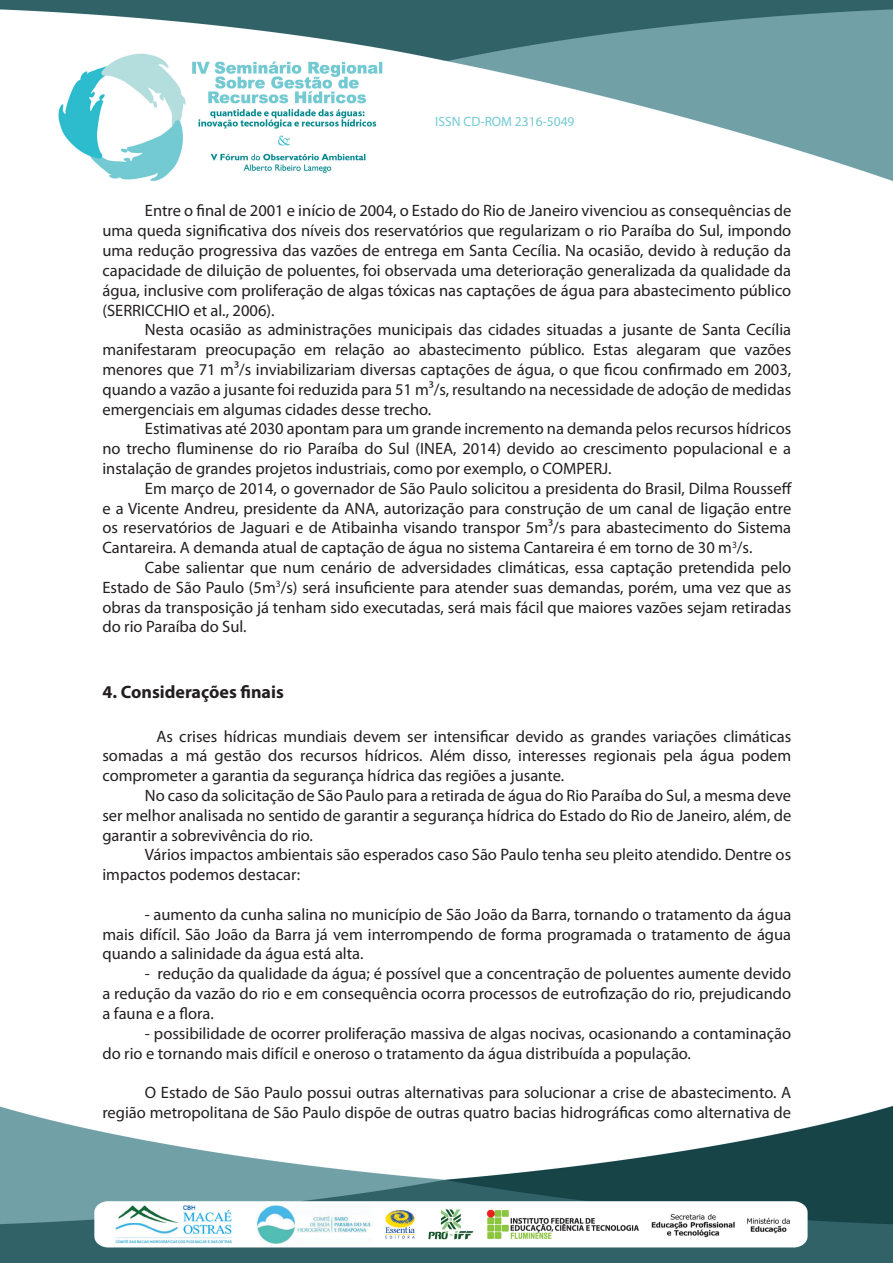
<style>
.page{position:relative;width:893px;height:1263px;background:#fff}
.page>*{position:absolute;margin:0;border:0;box-sizing:border-box;transform-origin:0 0}
.t1{font:700 18px "Myriad Pro";color:#231f20}
.t2{font:16.5px/19.8px "Myriad Pro";color:#231f20;text-align:justify}
.t3{font:13.5px "Myriad Pro";color:#73cad2}
</style>
<div class="page">
<img style="left:0;top:1106px;width:893px;height:157px">
<img style="left:0;top:0;width:893px;height:181px">
<p class="t3" style="left:435px;top:113px;width:141px">ISSN CD-ROM 2316-5049</p>
<p class="t2" style="left:102px;top:201px;width:690px;text-indent:43px">Entre o final de 2001 e início de 2004, o Estado do Rio de Janeiro vivenciou as consequências de uma queda significativa dos níveis dos reservatórios que regularizam o rio Paraíba do Sul, impondo uma redução progressiva das vazões de entrega em Santa Cecília. Na ocasião, devido à redução da capacidade de diluição de poluentes, foi observada uma deterioração generalizada da qualidade da água, inclusive com proliferação de algas tóxicas nas captações de água para abastecimento público (SERRICCHIO et al., 2006).</p>
<p class="t2" style="left:102px;top:320px;width:690px;text-indent:43px">Nesta ocasião as administrações municipais das cidades situadas a jusante de Santa Cecília manifestaram preocupação em relação ao abastecimento público. Estas alegaram que vazões menores que 71 m³/s inviabilizariam diversas captações de água, o que ficou confirmado em 2003, quando a vazão a jusante foi reduzida para 51 m³/s, resultando na necessidade de adoção de medidas emergenciais em algumas cidades desse trecho.</p>
<p class="t2" style="left:102px;top:419px;width:690px;text-indent:43px">Estimativas até 2030 apontam para um grande incremento na demanda pelos recursos hídricos no trecho fluminense do rio Paraíba do Sul (INEA, 2014) devido ao crescimento populacional e a instalação de grandes projetos industriais, como por exemplo, o COMPERJ.</p>
<p class="t2" style="left:102px;top:478px;width:691px;text-indent:43px">Em março de 2014, o governador de São Paulo solicitou a presidenta do Brasil, Dilma Rousseff e a Vicente Andreu, presidente da ANA, autorização para construção de um canal de ligação entre os reservatórios de Jaguari e de Atibainha visando transpor 5m³/s para abastecimento do Sistema Cantareira. A demanda atual de captação de água no sistema Cantareira é em torno de 30 m<sup>3</sup>/s.</p>
<p class="t2" style="left:102px;top:557px;width:690px;text-indent:43px">Cabe salientar que num cenário de adversidades climáticas, essa captação pretendida pelo Estado de São Paulo (5m<sup>3</sup>/s) será insuficiente para atender suas demandas, porém, uma vez que as obras da transposição já tenham sido executadas, será mais fácil que maiores vazões sejam retiradas do rio Paraíba do Sul.</p>
<p class="t1" style="left:102px;top:680px;width:183px">4. Considerações finais</p>
<p class="t2" style="left:102px;top:726px;width:690px;text-indent:54px">As crises hídricas mundiais devem ser intensificar devido as grandes variações climáticas somadas a má gestão dos recursos hídricos. Além disso, interesses regionais pela água podem comprometer a garantia da segurança hídrica das regiões a jusante.</p>
<p class="t2" style="left:102px;top:785px;width:690px;text-indent:43px">No caso da solicitação de São Paulo para a retirada de água do Rio Paraíba do Sul, a mesma deve ser melhor analisada no sentido de garantir a segurança hídrica do Estado do Rio de Janeiro, além, de garantir a sobrevivência do rio.</p>
<p class="t2" style="left:102px;top:845px;width:690px;text-indent:43px">Vários impactos ambientais são esperados caso São Paulo tenha seu pleito atendido. Dentre os impactos podemos destacar:</p>
<p class="t2" style="left:102px;top:904px;width:690px;text-indent:43px">- aumento da cunha salina no município de São João da Barra, tornando o tratamento da água mais difícil. São João da Barra já vem interrompendo de forma programada o tratamento de água quando a salinidade da água está alta.</p>
<p class="t2" style="left:102px;top:963px;width:690px;text-indent:43px">- redução da qualidade da água; é possível que a concentração de poluentes aumente devido a redução da vazão do rio e em consequência ocorra processos de eutrofização do rio, prejudicando a fauna e a flora.</p>
<p class="t2" style="left:102px;top:1023px;width:690px;text-indent:43px">- possibilidade de ocorrer proliferação massiva de algas nocivas, ocasionando a contaminação do rio e tornando mais difícil e oneroso o tratamento da água distribuída a população.</p>
<p class="t2" style="left:102px;top:1082px;width:690px;text-align:right">O Estado de São Paulo possui outras alternativas para solucionar a crise de abastecimento. A região metropolitana de São Paulo dispõe de outras quatro bacias hidrográficas como alternativa de</p>
</div>
